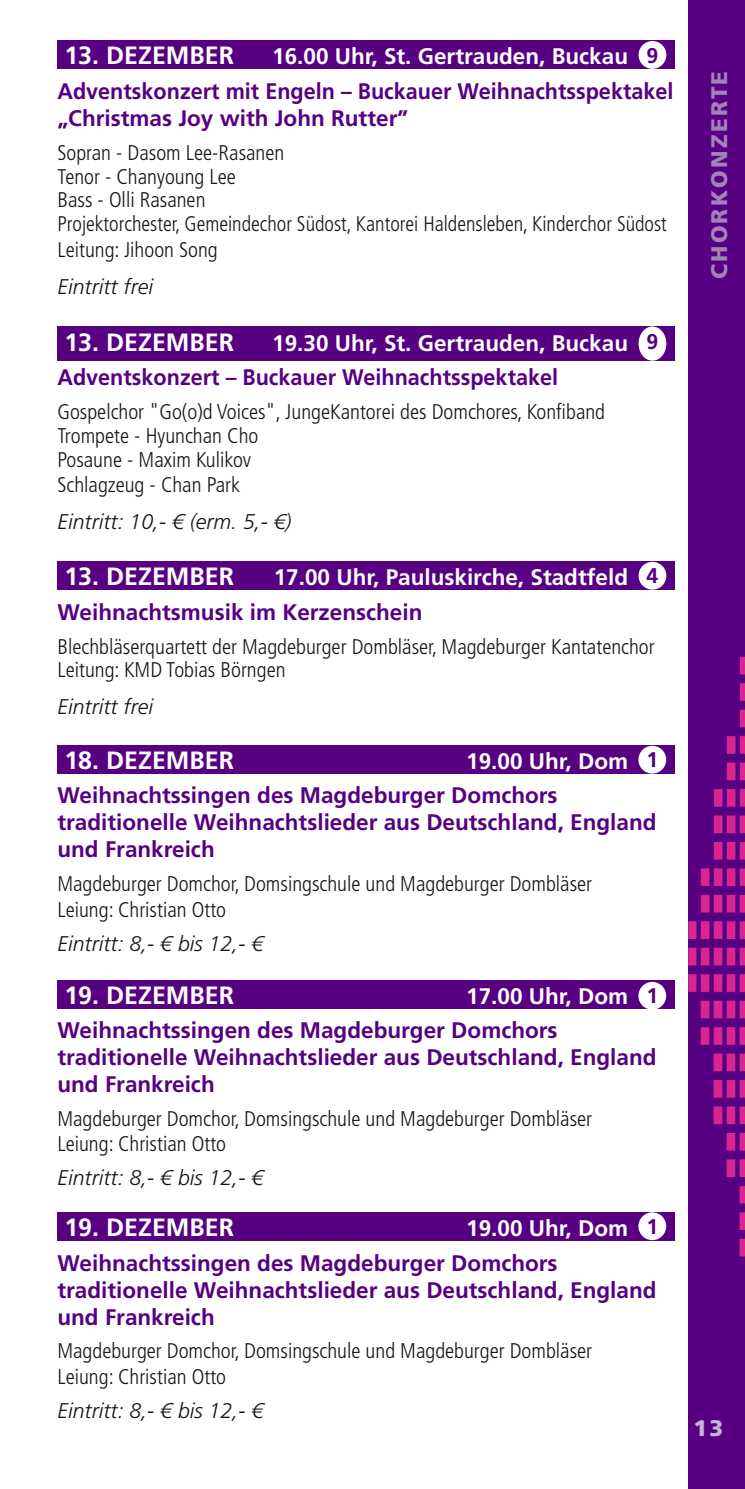
<style>
.page{position:relative;width:745px;height:1489px;background:#fff}
.page>*{position:absolute;margin:0;border:0;box-sizing:border-box;transform-origin:0 0}
.t1{font:700 25px "Frutiger LT";color:#fff}
.t2{font:700 22.5px/27px "Frutiger LT";color:#570082}
.t3{font:700 22.5px "Frutiger LT";color:#fff}
.t4{font:700 22.5px/27px "Frutiger LT";color:#570082;scale:.96 1}
.t5{font:900 22.5px "Frutiger LT";letter-spacing:.1em;color:#a482b9}
.t6{font:900 22.5px "Frutiger LT";color:#c8b4da}
.t7{font:300 condensed 21.25px/24.2px "Frutiger LT";color:#151616}
.t8{font:italic 300 21.25px "Frutiger LT";color:#151616}
.t9{font:700 21.25px "Frutiger LT";color:#570082}
</style>
<div class="page">
<div style="left:57px;top:41px;width:617px;height:28px;background:#570082"></div>
<div style="left:638px;top:41px;width:28px;height:28px;background:#fff;border-radius:50%"></div>
<div style="left:57px;top:561px;width:617px;height:29px;background:#570082"></div>
<div style="left:638px;top:562px;width:28px;height:27px;background:#fff;border-radius:50%"></div>
<div style="left:687px;top:0;width:57px;height:1488px;background:#570082"></div>
<div style="left:687px;top:947px;width:9px;height:18px;background:#d92590"></div>
<div style="left:700px;top:947px;width:9px;height:18px;background:#d92590"></div>
<div style="left:713px;top:947px;width:9px;height:18px;background:#d92590"></div>
<div style="left:726px;top:947px;width:9px;height:18px;background:#d92590"></div>
<div style="left:739px;top:947px;width:5px;height:18px;background:#d92590"></div>
<div style="left:687px;top:921px;width:9px;height:17px;background:#d92590"></div>
<div style="left:700px;top:921px;width:9px;height:17px;background:#d92590"></div>
<div style="left:700px;top:894px;width:9px;height:18px;background:#d92590"></div>
<div style="left:700px;top:868px;width:9px;height:18px;background:#d92590"></div>
<div style="left:713px;top:921px;width:9px;height:17px;background:#d92590"></div>
<div style="left:713px;top:894px;width:9px;height:18px;background:#d92590"></div>
<div style="left:713px;top:868px;width:9px;height:18px;background:#d92590"></div>
<div style="left:713px;top:842px;width:9px;height:17px;background:#d92590"></div>
<div style="left:713px;top:815px;width:9px;height:18px;background:#d92590"></div>
<div style="left:713px;top:789px;width:9px;height:17px;background:#d92590"></div>
<div style="left:726px;top:921px;width:9px;height:17px;background:#d92590"></div>
<div style="left:726px;top:894px;width:9px;height:18px;background:#d92590"></div>
<div style="left:726px;top:868px;width:9px;height:18px;background:#d92590"></div>
<div style="left:726px;top:842px;width:9px;height:17px;background:#d92590"></div>
<div style="left:726px;top:815px;width:9px;height:18px;background:#d92590"></div>
<div style="left:726px;top:789px;width:9px;height:17px;background:#d92590"></div>
<div style="left:726px;top:762px;width:9px;height:18px;background:#d92590"></div>
<div style="left:726px;top:736px;width:9px;height:17px;background:#d92590"></div>
<div style="left:739px;top:921px;width:5px;height:17px;background:#d92590"></div>
<div style="left:739px;top:894px;width:5px;height:18px;background:#d92590"></div>
<div style="left:739px;top:868px;width:5px;height:18px;background:#d92590"></div>
<div style="left:739px;top:842px;width:5px;height:17px;background:#d92590"></div>
<div style="left:739px;top:815px;width:5px;height:18px;background:#d92590"></div>
<div style="left:739px;top:789px;width:5px;height:17px;background:#d92590"></div>
<div style="left:739px;top:762px;width:5px;height:18px;background:#d92590"></div>
<div style="left:739px;top:736px;width:5px;height:17px;background:#d92590"></div>
<div style="left:739px;top:709px;width:5px;height:18px;background:#d92590"></div>
<div style="left:739px;top:683px;width:5px;height:17px;background:#d92590"></div>
<div style="left:739px;top:656px;width:5px;height:18px;background:#d92590"></div>
<div style="left:687px;top:974px;width:9px;height:17px;background:#d92590"></div>
<div style="left:700px;top:974px;width:9px;height:17px;background:#d92590"></div>
<div style="left:700px;top:1000px;width:9px;height:18px;background:#d92590"></div>
<div style="left:700px;top:1027px;width:9px;height:17px;background:#d92590"></div>
<div style="left:713px;top:974px;width:9px;height:17px;background:#d92590"></div>
<div style="left:713px;top:1000px;width:9px;height:18px;background:#d92590"></div>
<div style="left:713px;top:1027px;width:8px;height:17px;background:#d92590"></div>
<div style="left:713px;top:1053px;width:8px;height:18px;background:#d92590"></div>
<div style="left:713px;top:1079px;width:8px;height:18px;background:#d92590"></div>
<div style="left:713px;top:1106px;width:8px;height:18px;background:#d92590"></div>
<div style="left:726px;top:974px;width:8px;height:17px;background:#d92590"></div>
<div style="left:726px;top:1000px;width:8px;height:18px;background:#d92590"></div>
<div style="left:726px;top:1027px;width:8px;height:17px;background:#d92590"></div>
<div style="left:726px;top:1053px;width:8px;height:18px;background:#d92590"></div>
<div style="left:726px;top:1079px;width:8px;height:18px;background:#d92590"></div>
<div style="left:726px;top:1106px;width:8px;height:18px;background:#d92590"></div>
<div style="left:726px;top:1132px;width:8px;height:18px;background:#d92590"></div>
<div style="left:726px;top:1159px;width:8px;height:17px;background:#d92590"></div>
<div style="left:739px;top:974px;width:5px;height:17px;background:#d92590"></div>
<div style="left:739px;top:1000px;width:5px;height:18px;background:#d92590"></div>
<div style="left:739px;top:1027px;width:5px;height:17px;background:#d92590"></div>
<div style="left:739px;top:1053px;width:5px;height:18px;background:#d92590"></div>
<div style="left:739px;top:1079px;width:5px;height:18px;background:#d92590"></div>
<div style="left:739px;top:1106px;width:5px;height:18px;background:#d92590"></div>
<div style="left:739px;top:1132px;width:5px;height:18px;background:#d92590"></div>
<div style="left:739px;top:1159px;width:5px;height:17px;background:#d92590"></div>
<div style="left:739px;top:1185px;width:5px;height:18px;background:#d92590"></div>
<div style="left:739px;top:1212px;width:5px;height:17px;background:#d92590"></div>
<div style="left:739px;top:1238px;width:5px;height:18px;background:#d92590"></div>
<div style="left:57px;top:745px;width:617px;height:28px;background:#570082"></div>
<div style="left:638px;top:745px;width:27px;height:28px;background:#fff;border-radius:50%"></div>
<div style="left:57px;top:326px;width:617px;height:35px;background:#570082"></div>
<div style="left:638px;top:326px;width:28px;height:35px;background:#fff;border-radius:50%"></div>
<div style="left:57px;top:979px;width:617px;height:29px;background:#570082"></div>
<div style="left:57px;top:1212px;width:617px;height:28px;background:#570082"></div>
<div style="left:638px;top:1212px;width:27px;height:27px;background:#fff;border-radius:50%"></div>
<div style="left:638px;top:981px;width:27px;height:28px;background:#fff;border-radius:50%"></div>
<p class="t1" style="left:64px;top:41px;width:171px">13. DEZEMBER</p>
<p class="t3" style="left:272px;top:43px;width:357px">16.00 Uhr, St. Gertrauden, Buckau</p>
<p class="t4" style="left:57px;top:78px;width:642px">Adventskonzert mit Engeln – Buckauer Weihnachtsspektakel „Christmas Joy with John Rutter”</p>
<p class="t7" style="left:57px;top:140px;width:610px">Sopran - Dasom Lee-Rasanen<br>Tenor - Chanyoung Lee<br>Bass - Olli Rasanen<br>Projektorchester, Gemeindechor Südost, Kantorei Haldensleben, Kinderchor Südost Leitung: Jihoon Song</p>
<p class="t8" style="left:57px;top:274px;width:97px">Eintritt frei</p>
<p class="t9" style="left:646px;top:43px;width:13px">9</p>
<p class="t1" style="left:64px;top:327px;width:171px">13. DEZEMBER</p>
<p class="t3" style="left:272px;top:330px;width:357px">19.30 Uhr, St. Gertrauden, Buckau</p>
<p class="t4" style="left:57px;top:364px;width:522px">Adventskonzert – Buckauer Weihnachtsspektakel</p>
<p class="t7" style="left:57px;top:400px;width:549px">Gospelchor "Go(o)d Voices", JungeKantorei des Domchores, Konfiband Trompete - Hyunchan Cho<br>Posaune - Maxim Kulikov<br>Schlagzeug - Chan Park</p>
<p class="t8" style="left:57px;top:510px;width:235px">Eintritt: 10,- € (erm. 5,- €)</p>
<p class="t9" style="left:646px;top:329px;width:13px">9</p>
<p class="t1" style="left:64px;top:562px;width:171px">13. DEZEMBER</p>
<p class="t3" style="left:273px;top:564px;width:355px">17.00 Uhr, Pauluskirche, Stadtfeld</p>
<p class="t2" style="left:57px;top:598px;width:366px">Weihnachtsmusik im Kerzenschein</p>
<p class="t7" style="left:57px;top:634px;width:598px">Blechbläserquartett der Magdeburger Dombläser, Magdeburger Kantatenchor<br>Leitung: KMD Tobias Börngen</p>
<p class="t8" style="left:57px;top:694px;width:97px">Eintritt frei</p>
<p class="t9" style="left:646px;top:563px;width:13px">4</p>
<p class="t1" style="left:64px;top:745px;width:171px">18. DEZEMBER</p>
<p class="t3" style="left:466px;top:747px;width:163px">19.00 Uhr, Dom</p>
<p class="t2" style="left:57px;top:782px;width:600px">Weihnachtssingen des Magdeburger Domchors traditionelle Weihnachtslieder aus Deutschland, England und Frankreich</p>
<p class="t7" style="left:57px;top:871px;width:536px;line-height:25.5px">Magdeburger Domchor, Domsingschule und Magdeburger Dombläser<br>Leiung: Christian Otto</p>
<p class="t8" style="left:57px;top:930px;width:207px">Eintritt: 8,- € bis 12,- €</p>
<p class="t9" style="left:646px;top:747px;width:13px">1</p>
<p class="t1" style="left:64px;top:980px;width:171px">19. DEZEMBER</p>
<p class="t3" style="left:466px;top:982px;width:163px">17.00 Uhr, Dom</p>
<p class="t2" style="left:57px;top:1016px;width:600px">Weihnachtssingen des Magdeburger Domchors traditionelle Weihnachtslieder aus Deutschland, England und Frankreich</p>
<p class="t7" style="left:57px;top:1105px;width:536px;line-height:25.5px">Magdeburger Domchor, Domsingschule und Magdeburger Dombläser<br>Leiung: Christian Otto</p>
<p class="t8" style="left:57px;top:1165px;width:207px">Eintritt: 8,- € bis 12,- €</p>
<p class="t1" style="left:64px;top:1212px;width:171px">19. DEZEMBER</p>
<p class="t3" style="left:466px;top:1214px;width:163px">19.00 Uhr, Dom</p>
<p class="t2" style="left:57px;top:1249px;width:600px">Weihnachtssingen des Magdeburger Domchors traditionelle Weihnachtslieder aus Deutschland, England und Frankreich</p>
<p class="t7" style="left:57px;top:1338px;width:536px;line-height:25.5px">Magdeburger Domchor, Domsingschule und Magdeburger Dombläser<br>Leiung: Christian Otto</p>
<p class="t8" style="left:57px;top:1397px;width:207px">Eintritt: 8,- € bis 12,- €</p>
<p class="t9" style="left:646px;top:983px;width:13px">1</p>
<p class="t9" style="left:646px;top:1213px;width:13px">1</p>
<p class="t5" style="left:705px;top:279px;width:210px;rotate:-90deg">CHORKONZERTE</p>
<p class="t6" style="left:693px;top:1414px;width:31px">13</p>
</div>
